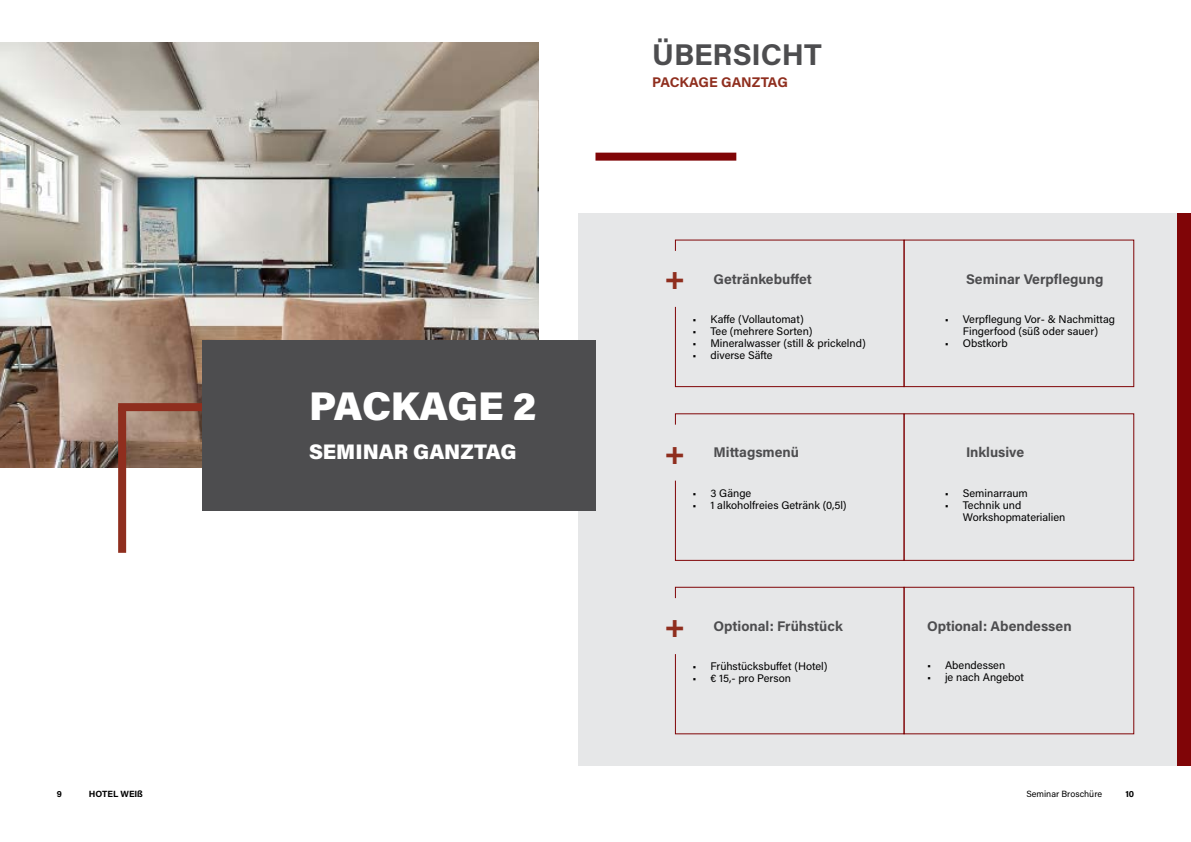
<style>
.page{position:relative;width:1191px;height:842px;background:#fff}
.page>*{position:absolute;margin:0;border:0;box-sizing:border-box;transform-origin:0 0}
.t1{font:900 40px "Acumin Pro";letter-spacing:-.01em;color:#fff}
.t2{font:700 30px "Acumin Pro";color:#4d4d4f}
.t3{font:700 30px "Acumin Pro";color:#8f2e1e}
.t4{font:900 21px "Acumin Pro";color:#fff}
.t5{font:700 14px "Acumin Pro";color:#4d4d4f}
.t6{font:700 14px "Acumin Pro";letter-spacing:-.01em;color:#8f2e1e}
.t7{font:11px/12px "Acumin Pro";color:#000;text-align:center}
.t8{font:9px "Acumin Pro";color:#000}
.t9{font:700 9px "Acumin Pro";letter-spacing:-.005em;color:#000}
</style>
<div class="page">
<img style="left:0;top:43px;width:539px;height:425px">
<div style="left:118px;top:403px;width:168px;height:8px;background:#8f2e1e"></div>
<div style="left:118px;top:407px;width:8px;height:146px;background:#8f2e1e"></div>
<div style="left:1176px;top:213px;width:15px;height:552px;background:#800507"></div>
<div style="left:578px;top:213px;width:598px;height:552px;background:#e6e7e8"></div>
<div style="left:903px;top:587px;width:231px;height:147px;border:1px solid #800507"></div>
<svg style="left:674px;top:586px;width:231px;height:149px"></svg>
<div style="left:202px;top:340px;width:393px;height:170px;background:#4d4d4f"></div>
<div style="left:595px;top:153px;width:141px;height:8px;background:#800507"></div>
<div style="left:903px;top:240px;width:231px;height:147px;border:1px solid #800507"></div>
<svg style="left:674px;top:239px;width:231px;height:149px"></svg>
<svg style="left:674px;top:413px;width:229px;height:148px"></svg>
<div style="left:903px;top:413px;width:231px;height:148px;border:1px solid #800507"></div>
<h2 class="t2" style="left:652px;top:33px;width:171px">ÜBERSICHT</h2>
<p class="t6" style="left:652px;top:72px;width:137px">PACKAGE GANZTAG</p>
<h1 class="t1" style="left:309px;top:378px;width:229px">PACKAGE 2</h1>
<h3 class="t4" style="left:309px;top:437px;width:209px">SEMINAR GANZTAG</h3>
<h2 class="t3" style="left:664px;top:257px;width:23px">+</h2>
<p class="t5" style="left:713px;top:269px;width:100px">Getränkebuffet</p>
<p class="t5" style="left:966px;top:269px;width:139px">Seminar Verpflegung</p>
<p class="t7" style="left:692px;top:313px;width:113px">• Kaffe (Vollautomat)</p>
<p class="t7" style="left:692px;top:325px;width:121px">• Tee (mehrere Sorten)</p>
<p class="t7" style="left:692px;top:337px;width:175px">• Mineralwasser (still &amp; prickelnd)</p>
<p class="t7" style="left:692px;top:349px;width:82px">• diverse Säfte</p>
<p class="t7" style="left:944px;top:313px;width:172px">• Verpflegung Vor- &amp; Nachmittag<br>Fingerfood (süß oder sauer)</p>
<p class="t7" style="left:944px;top:337px;width:64px">• Obstkorb</p>
<h2 class="t3" style="left:664px;top:433px;width:23px">+</h2>
<p class="t5" style="left:713px;top:443px;width:87px">Mittagsmenü</p>
<p class="t5" style="left:966px;top:443px;width:60px">Inklusive</p>
<p class="t7" style="left:692px;top:487px;width:60px">• 3 Gänge</p>
<p class="t7" style="left:692px;top:499px;width:156px">• 1 alkoholfreies Getränk (0,5l)</p>
<p class="t7" style="left:944px;top:487px;width:84px">• Seminarraum</p>
<p class="t7" style="left:962px;top:499px;width:104px;text-align:left;text-indent:-18px">• Technik und<br>Workshopmaterialien</p>
<h2 class="t3" style="left:664px;top:605px;width:23px">+</h2>
<p class="t5" style="left:713px;top:616px;width:131px">Optional: Frühstück</p>
<p class="t7" style="left:692px;top:660px;width:137px">• Frühstücksbuffet (Hotel)</p>
<p class="t7" style="left:692px;top:672px;width:100px">• € 15,- pro Person</p>
<p class="t5" style="left:927px;top:616px;width:146px">Optional: Abendessen</p>
<p class="t7" style="left:927px;top:658px;width:80px">• Abendessen</p>
<p class="t7" style="left:927px;top:670px;width:99px">• je nach Angebot</p>
<p class="t9" style="left:57px;top:788px;width:7px">9</p>
<p class="t9" style="left:89px;top:788px;width:56px">HOTEL WEIß</p>
<p class="t8" style="left:1026px;top:788px;width:77px">Seminar Broschüre</p>
<p class="t9" style="left:1125px;top:788px;width:10px">10</p>
</div>
